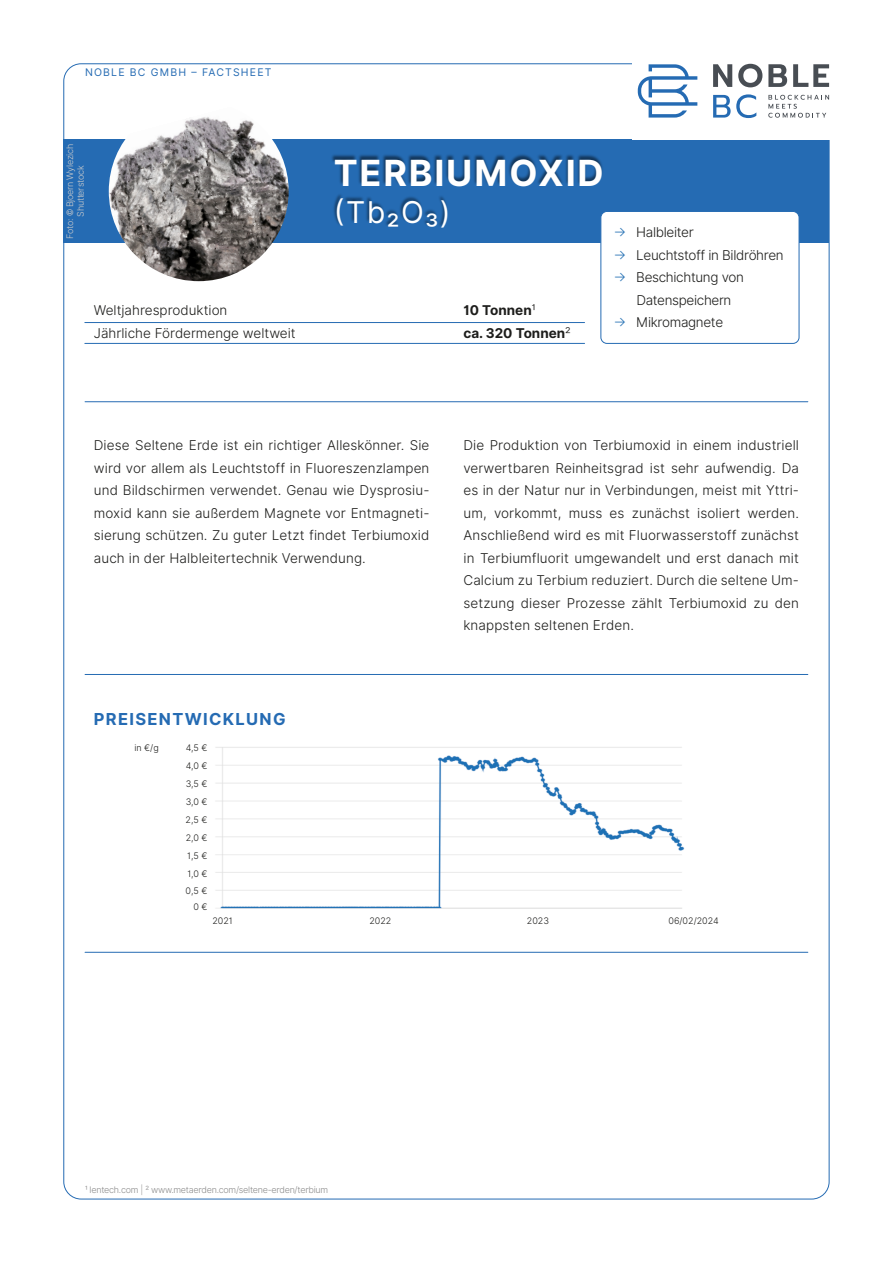
<style>
.page{position:relative;width:894px;height:1263px;background:#fff}
.page>*{position:absolute;margin:0;border:0;box-sizing:border-box;transform-origin:0 0}
.t1{font:700 36px "Inter";letter-spacing:.05em;color:#fff}
.t2{font:30px "Inter";letter-spacing:.05em;color:#fff}
.t3{font:700 16.5px "Inter";letter-spacing:.08em;color:#256bb3}
.t4{font:13.5px/22.5px "Inter Light BETA";color:#1d1d1b;text-align:justify}
.t5{font:13.5px/22.5px "Inter Light BETA";letter-spacing:-.025em;color:#1d1d1b}
.t6{font:700 13.5px/22.5px "Inter";color:#1d1d1b}
.t7{font:10.5px "Inter";letter-spacing:.11em;color:#256bb3}
.t8{font:9px/18px "Inter Light BETA";color:#1d1d1b;text-align:justify}
.t9{font:9px "Inter Light BETA";letter-spacing:-.03em;color:#8c8c8c}
.t10{font:9px/10.5px "Inter Light BETA";letter-spacing:-.03em;color:#ccc;text-align:center}
.s1{font-family:"Inter Light BETA";font-weight:400}
.s2{color:#2671b4}
</style>
<div class="page">
<div style="left:64px;top:140px;width:765px;height:103px;background:#256bb3"></div>
<div style="left:601px;top:211px;width:198px;height:133px;background:#fff;border:1px solid #256bb3;border-radius:6px"></div>
<hr style="left:85px;top:401px;width:723px;height:1px;background:#256bb3">
<hr style="left:85px;top:674px;width:723px;height:1px;background:#256bb3">
<hr style="left:85px;top:952px;width:723px;height:1px;background:#256bb3">
<hr style="left:85px;top:322px;width:500px;height:1px;background:#256bb3">
<hr style="left:85px;top:343px;width:500px;height:1px;background:#256bb3">
<img style="left:215px;top:747px;width:470px;height:162px">
<img style="left:332px;top:154px;width:271px;height:73px">
<img style="left:109px;top:101px;width:180px;height:180px;border-radius:50%">
<svg style="left:713px;top:64px;width:19px;height:23px"></svg>
<svg style="left:738px;top:64px;width:24px;height:23px"></svg>
<svg style="left:768px;top:64px;width:19px;height:23px"></svg>
<svg style="left:793px;top:64px;width:36px;height:23px"></svg>
<svg style="left:713px;top:94px;width:43px;height:24px"></svg>
<svg style="left:768px;top:95px;width:61px;height:23px"></svg>
<svg style="left:638px;top:64px;width:59px;height:54px"></svg>
<p class="t7" style="left:85px;top:66px;width:188px">NOBLE BC GMBH – FACTSHEET</p>
<p class="t10" style="left:65px;top:239px;width:96px;rotate:-90deg">Foto: © Bjoern Wylezich<br>Shutterstock</p>
<h1 class="t1" style="left:334px;top:151px;width:272px">TERBIUMOXID</h1>
<h2 class="t2" style="left:334px;top:194px;width:118px">(Tb₂O₃)</h2>
<p class="t4" style="left:94px;top:299px;width:203px">Weltjahresproduktion<br>Jährliche Fördermenge weltweit</p>
<p class="t6" style="left:463px;top:299px;width:109px">10 Tonnen<span class="s1">¹<br></span>ca. 320 Tonnen<span class="s1">²</span></p>
<p class="t5" style="left:613px;top:221px;width:82px"><span class="s2">→</span> Halbleiter</p>
<p class="t5" style="left:613px;top:244px;width:172px"><span class="s2">→</span> Leuchtstoff in Bildröhren</p>
<p class="t5" style="left:636px;top:266px;width:109px;text-indent:-23px"><span class="s2">→</span> Beschichtung von<br>Datenspeichern</p>
<p class="t5" style="left:613px;top:311px;width:111px"><span class="s2">→</span> Mikromagnete</p>
<p class="t4" style="left:94px;top:434px;width:337px">Diese Seltene Erde ist ein richtiger Alleskönner. Sie wird vor allem als Leuchtstoff in Fluoreszenzlampen und Bildschirmen verwendet. Genau wie Dysprosiu&shy;moxid kann sie außerdem Magnete vor Entmagneti&shy;sierung schützen. Zu guter Letzt findet Terbiumoxid auch in der Halbleitertechnik Verwendung.</p>
<p class="t4" style="left:463px;top:434px;width:337px">Die Produktion von Terbiumoxid in einem industriell verwertbaren Reinheitsgrad ist sehr aufwendig. Da es in der Natur nur in Verbindungen, meist mit Yttri&shy;um, vorkommt, muss es zunächst isoliert werden.<br>Anschließend wird es mit Fluorwasserstoff zunächst in Terbiumfluorit umgewandelt und erst danach mit Calcium zu Terbium reduziert. Durch die seltene Um&shy;setzung dieser Prozesse zählt Terbiumoxid zu den knappsten seltenen Erden.</p>
<p class="t3" style="left:94px;top:709px;width:193px">PREISENTWICKLUNG</p>
<p class="t8" style="left:134px;top:739px;width:26px">in €/g</p>
<p class="t8" style="left:186px;top:739px;width:23px">4,5 € 4,0 € 3,5 €</p>
<p class="t8" style="left:186px;top:793px;width:23px">3,0 €</p>
<p class="t8" style="left:186px;top:811px;width:23px">2,5 €</p>
<p class="t8" style="left:186px;top:829px;width:23px">2,0 €</p>
<p class="t8" style="left:187px;top:847px;width:22px">1,5 €</p>
<p class="t8" style="left:187px;top:865px;width:22px">1,0 €</p>
<p class="t8" style="left:186px;top:881px;width:23px">0,5 €</p>
<p class="t8" style="left:193px;top:898px;width:16px">0 €</p>
<p class="t8" style="left:212px;top:912px;width:22px">2021</p>
<p class="t8" style="left:369px;top:912px;width:23px">2022</p>
<p class="t8" style="left:527px;top:912px;width:24px">2023</p>
<p class="t8" style="left:669px;top:912px;width:52px">06/02/2024</p>
<p class="t9" style="left:85px;top:1184px;width:245px">¹ lentech.com | ² www.metaerden.com/seltene-erden/terbium</p>
</div>
